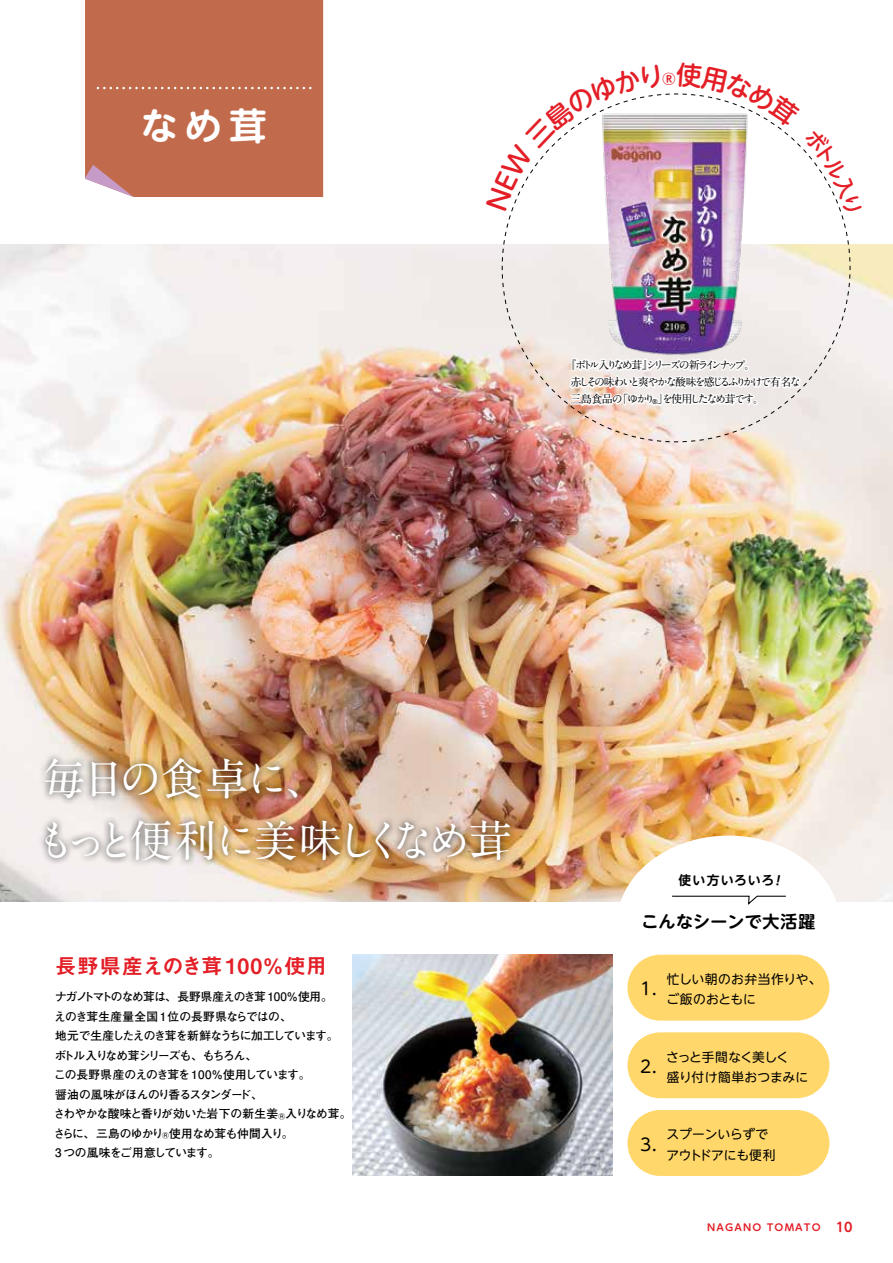
<style>
.page{position:relative;width:893px;height:1263px;background:#fff}
.page>*{position:absolute;margin:0;border:0;box-sizing:border-box;transform-origin:0 0}
.t1{font:700 43.65px/61.7px "A1 Mincho Std";letter-spacing:-.095em;color:#fff}
.t2{font:700 37.2px "UD Shin M Go Pro De";color:#fff}
.t3{font:21.3px "Midashi Go Pro MB31";letter-spacing:.01em;color:#e31e26}
.t4{font:700 16.95px "UD Shin M Go Pro De";letter-spacing:.015em;color:#000}
.t5{font:16.95px "UD Shin M Go Pro";color:#000}
.t6{font:12.75px/20.2px "UD Shin M Go Pro";letter-spacing:-.015em;color:#000}
.t7{font:12.75px/20.2px "UD Shin M Go Pro";letter-spacing:.025em;color:#000}
.t8{font:700 12.75px "UD Shin M Go Pro De";letter-spacing:.085em;color:#000}
.t9{font:700 11.7px/19.5px "Futo Go B101 Pro";letter-spacing:-.065em;color:#000}
.t10{font:700 11.1px/17px "A1 Mincho Std";letter-spacing:-.2em;color:#000}
.t11{font:700 9.6px "UD Shin M Go Pro De";letter-spacing:.12em;color:#e31e26}
.s1{font-family:"PUD Reimin Pr 6 N";font-weight:400}
.s2{font-size:6.75px}
.s3{font-size:12.75px}
</style>
<div class="page">
<img style="left:0;top:244px;width:893px;height:657px">
<div style="left:617px;top:836px;width:223px;height:179px;background:#fff;border-radius:50%"></div>
<div style="left:85px;top:0;width:238px;height:197px;background:#c26b4c"></div>
<svg style="left:85px;top:165px;width:49px;height:32px"></svg>
<div style="left:38px;top:751px;width:479px;height:116px;background:#000;opacity:.8"></div>
<svg style="left:501px;top:264px;width:350px;height:179px;background:#edded8"></svg>
<img style="left:596px;top:264px;width:160px;height:72px">
<img style="left:353px;top:955px;width:259px;height:221px">
<div style="left:627px;top:955px;width:202px;height:65px;background:#ffd76a;border-radius:33px"></div>
<div style="left:627px;top:1032px;width:202px;height:66px;background:#ffd76a;border-radius:33px"></div>
<div style="left:627px;top:1110px;width:202px;height:66px;background:#ffd76a;border-radius:33px"></div>
<svg style="left:672px;top:895px;width:114px;height:10px"></svg>
<svg style="left:98px;top:87px;width:213px;height:2px"></svg>
<img style="left:518px;top:336px;width:332px;height:75px">
<img style="left:485px;top:93px;width:377px;height:171px">
<h2 class="t2" style="left:141px;top:96px;width:127px">なめ茸</h2>
<p class="t10" style="left:570px;top:355px;width:232px;text-indent:-5px">『ボトル入りなめ茸』シリーズの新ラインナップ。<br>赤しその味わいと爽やかな酸味を感じるふりかけで有名な三島食品の「ゆかり<span class="s1">®</span>」を使用したなめ茸です。</p>
<h1 class="t1" style="left:33px;top:742px;width:481px">毎日の食卓に、<br>もっと便利に美味しくなめ茸</h1>
<h3 class="t3" style="left:55px;top:948px;width:273px">長野県産えのき茸 100％使用</h3>
<p class="t9" style="left:54px;top:985px;width:299px">ナガノトマトのなめ茸は、長野県産えのき茸 100％使用。<br>えのき茸生産量全国１位の長野県ならではの、<br>地元で生産したえのき茸を新鮮なうちに加工しています。<br>ボトル入りなめ茸シリーズも、もちろん、<br>この長野県産のえのき茸を100％使用しています。<br>醤油の風味がほんのり香るスタンダード、<br>さわやかな酸味と香りが効いた岩下の新生姜<span class="s2">Ⓡ</span>入りなめ茸。さらに、三島のゆかり<span class="s2">Ⓡ</span>使用なめ茸も仲間入り。<br>3 つの風味をご用意しています。</p>
<p class="t8" style="left:678px;top:870px;width:97px">使い方いろいろ</p>
<h3 class="t4" style="left:641px;top:908px;width:176px">こんなシーンで大活躍</h3>
<h3 class="t5" style="left:640px;top:975px;width:18px">1.</h3>
<p class="t7" style="left:666px;top:968px;width:157px">忙しい朝のお弁当作りや、ご飯のおともに</p>
<h3 class="t5" style="left:640px;top:1053px;width:18px">2.</h3>
<p class="t6" style="left:666px;top:1046px;width:144px">さっと手間なく美しく<br>盛り付け簡単おつまみに</p>
<h3 class="t5" style="left:640px;top:1130px;width:18px">3.</h3>
<p class="t6" style="left:666px;top:1124px;width:111px">スプーンいらずでアウトドアにも便利</p>
<p class="t11" style="left:707px;top:1219px;width:147px">NAGANO TOMATO <span class="s3">10</span></p>
</div>
